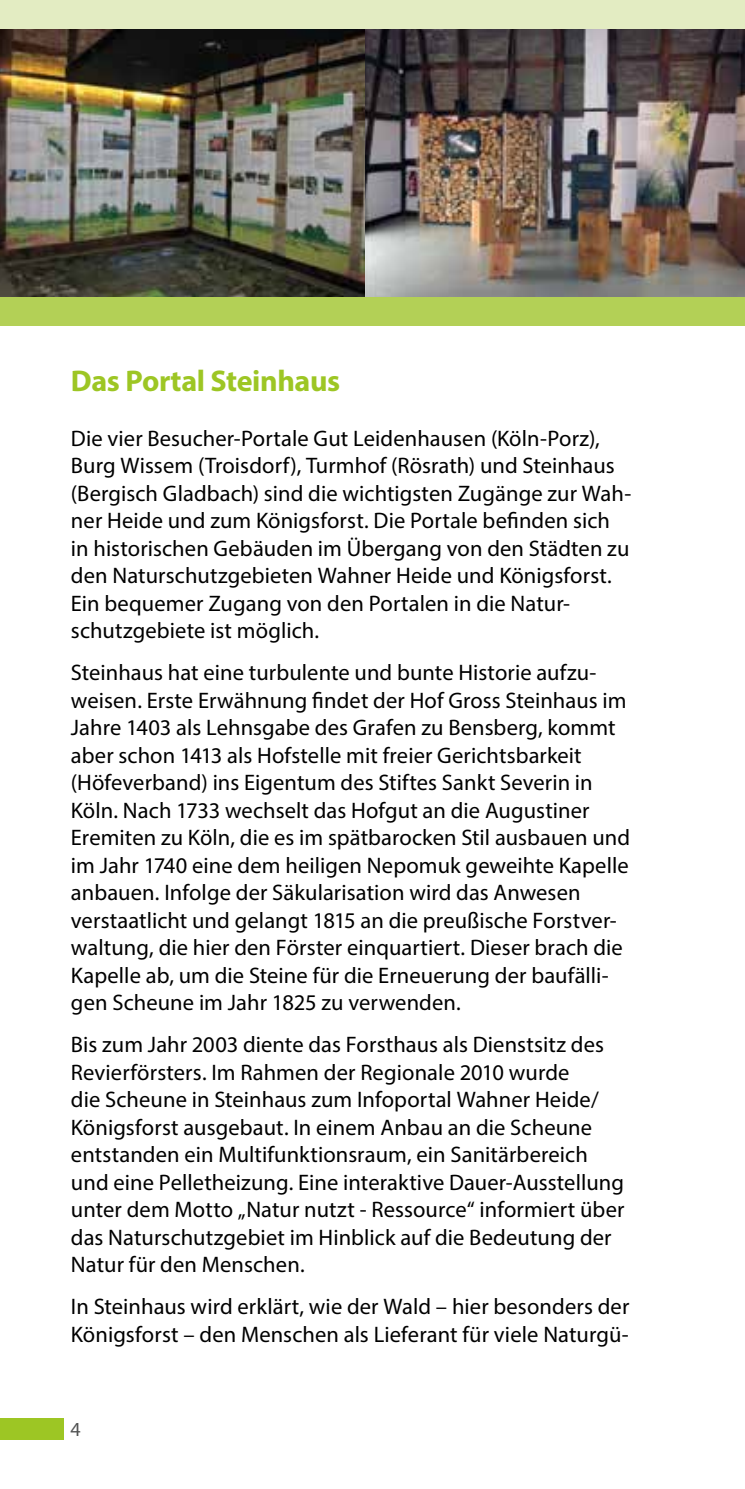
<style>
.page{position:relative;width:745px;height:1489px;background:#fff}
.page>*{position:absolute;margin:0;border:0;box-sizing:border-box;transform-origin:0 0}
.t1{font:700 30px "Myriad Pro";letter-spacing:-.01em;color:#9dc624}
.t2{font:22.5px/27.5px "Myriad Pro";letter-spacing:.005em;color:#000}
.t3{font:20px "Myriad Pro";color:#535454}
</style>
<div class="page">
<div style="left:0;top:1418px;width:64px;height:21px;background:#9dc624"></div>
<img style="left:0;top:28px;width:365px;height:270px">
<img style="left:365px;top:28px;width:379px;height:270px">
<div style="left:0;top:298px;width:744px;height:28px;background:#b3d056"></div>
<div style="left:0;top:0;width:744px;height:28px;background:#e3ecc2"></div>
<h1 class="t1" style="left:71px;top:361px;width:270px">Das Portal Steinhaus</h1>
<p class="t2" style="left:71px;top:424px;width:561px">Die vier Besucher-Portale Gut Leidenhausen (Köln-Porz), Burg Wissem (Troisdorf), Turmhof (Rösrath) und Steinhaus (Bergisch Gladbach) sind die wichtigsten Zugänge zur Wah&shy;ner Heide und zum Königsforst. Die Portale befinden sich in historischen Gebäuden im Übergang von den Städten zu den Naturschutzgebieten Wahner Heide und Königsforst.<br>Ein bequemer Zugang von den Portalen in die Natur&shy;schutzgebiete ist möglich.</p>
<p class="t2" style="left:71px;top:658px;width:560px">Steinhaus hat eine turbulente und bunte Historie aufzu&shy;weisen. Erste Erwähnung findet der Hof Gross Steinhaus im Jahre 1403 als Lehnsgabe des Grafen zu Bensberg, kommt aber schon 1413 als Hofstelle mit freier Gerichtsbarkeit (Höfeverband) ins Eigentum des Stiftes Sankt Severin in Köln. Nach 1733 wechselt das Hofgut an die Augustiner Eremiten zu Köln, die es im spätbarocken Stil ausbauen und im Jahr 1740 eine dem heiligen Nepomuk geweihte Kapelle anbauen. Infolge der Säkularisation wird das Anwesen verstaatlicht und gelangt 1815 an die preußische Forstver&shy;waltung, die hier den Förster einquartiert. Dieser brach die Kapelle ab, um die Steine für die Erneuerung der baufälli&shy;gen Scheune im Jahr 1825 zu verwenden.</p>
<p class="t2" style="left:71px;top:1030px;width:554px">Bis zum Jahr 2003 diente das Forsthaus als Dienstsitz des Revierförsters. Im Rahmen der Regionale 2010 wurde<br>die Scheune in Steinhaus zum Infoportal Wahner Heide/ Königsforst ausgebaut. In einem Anbau an die Scheune entstanden ein Multifunktionsraum, ein Sanitärbereich und eine Pelletheizung. Eine interaktive Dauer-Ausstellung unter dem Motto „Natur nutzt - Ressource“ informiert über das Naturschutzgebiet im Hinblick auf die Bedeutung der Natur für den Menschen.</p>
<p class="t2" style="left:71px;top:1292px;width:559px">In Steinhaus wird erklärt, wie der Wald – hier besonders der<br>Königsforst – den Menschen als Lieferant für viele Naturgü-</p>
<p class="t3" style="left:70px;top:1416px;width:12px">4</p>
</div>
